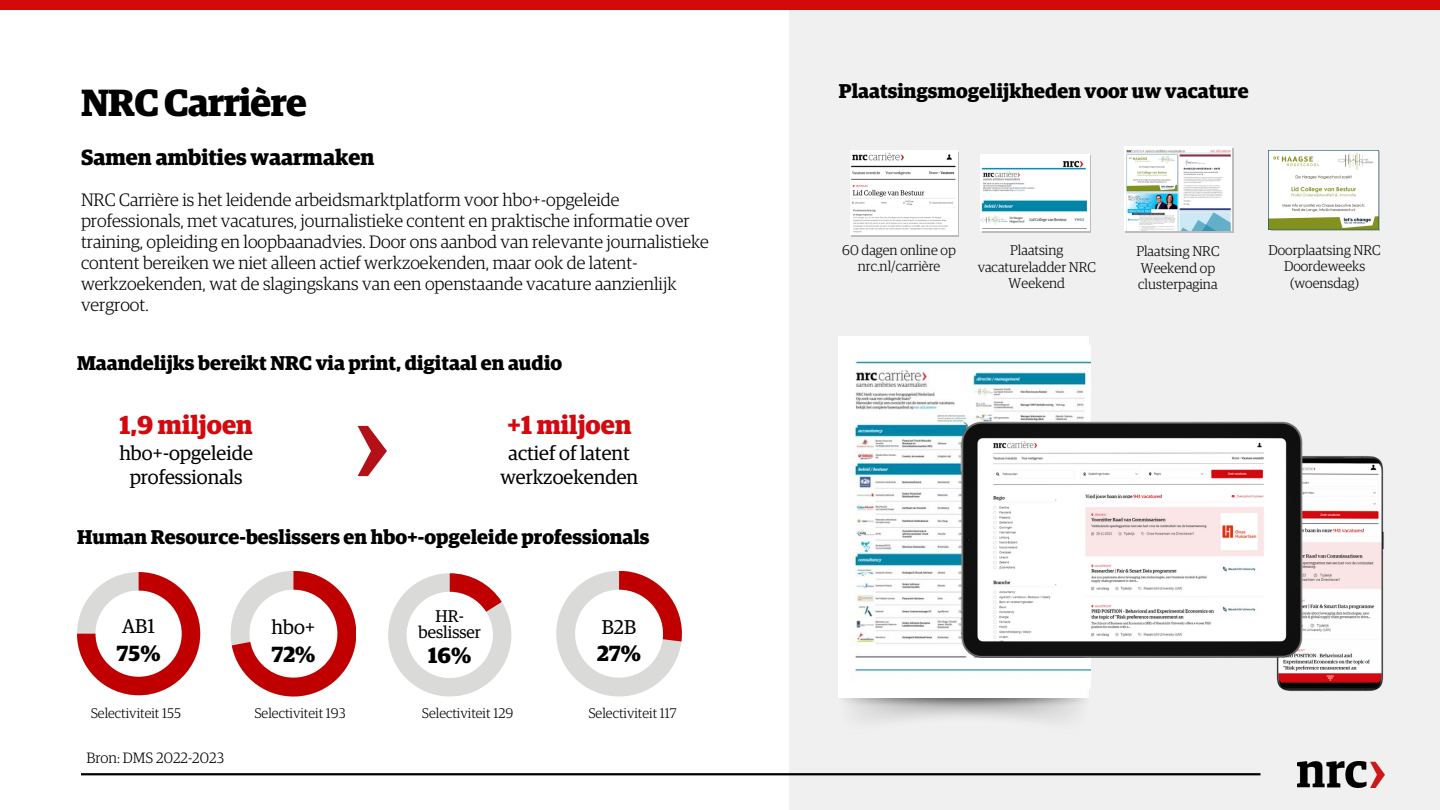
<style>
.page{position:relative;width:1440px;height:810px;background:#fff}
.page>*{position:absolute;margin:0;border:0;box-sizing:border-box;transform-origin:0 0}
.t1{font:700 38px "Guardian Egyp";letter-spacing:-.02em;color:#000}
.t2{font:700 26px "Guardian Egyp";color:#d30910}
.t3{font:700 22px "Guardian Egyp";color:#000}
.t4{font:700 20px "Guardian Egyp";color:#000}
.t5{font:20px/24px "Guardian Egyp";color:#000;text-align:center}
.t6{font:300 18px/21px "Guardian Egyp";color:#000}
.t7{font:17px/15.8px "Guardian Egyp";color:#000;text-align:center}
.t8{font:300 15px "Guardian Egyp";color:#000}
.t9{font:300 14.1px/16.5px "Guardian Egyp";color:#000;text-align:center}
.t10{font:300 14px "Guardian Egyp";color:#000}
</style>
<div class="page">
<div style="left:789px;top:0;width:651px;height:810px;background:#f0f0f0"></div>
<img style="left:838px;top:336px;width:252px;height:362px">
<hr style="left:81px;top:773px;width:1179px;height:2px;background:#000">
<div style="left:0;top:0;width:1440px;height:9px;background:#d3090b"></div>
<svg style="left:358px;top:426px;width:29px;height:50px"></svg>
<svg style="left:556px;top:571px;width:126px;height:126px"></svg>
<svg style="left:388px;top:573px;width:123px;height:124px"></svg>
<svg style="left:231px;top:571px;width:125px;height:126px"></svg>
<svg style="left:77px;top:572px;width:123px;height:123px"></svg>
<img style="left:1275px;top:456px;width:109px;height:235px">
<img style="left:961px;top:422px;width:342px;height:235px">
<div style="left:982px;top:155px;width:109px;height:77px;background:#fff"></div>
<img style="left:981px;top:154px;width:108px;height:77px">
<div style="left:1271px;top:151px;width:109px;height:80px;background:linear-gradient(to right,#517943,#517943)"></div>
<img style="left:1269px;top:151px;width:109px;height:78px">
<svg style="left:1125px;top:148px;width:109px;height:84px"></svg>
<img style="left:1124px;top:146px;width:108px;height:84px">
<div style="left:852px;top:152px;width:107px;height:84px;background:#fff"></div>
<img style="left:851px;top:151px;width:106px;height:84px">
<img style="left:1297px;top:761px;width:88px;height:26px">
<p class="t1" style="left:81px;top:86px;width:227px">NRCCarrière</p>
<p class="t3" style="left:81px;top:148px;width:295px">Samen ambities waarmaken</p>
<p class="t6" style="left:81px;top:191px;width:630px">NRC Carrière is het leidende arbeidsmarktplatform voor hbo+-opgeleide professionals, met vacatures, journalistieke content en praktische informatie over training, opleiding en loopbaanadvies. Door ons aanbod van relevante journalistieke content bereiken we niet alleen actief werkzoekenden, maar ook de latent&shy;werkzoekenden, wat de slagingskans van een openstaande vacature aanzienlijk vergroot.</p>
<p class="t4" style="left:77px;top:354px;width:487px">Maandelijks bereikt NRC via print, digitaal en audio</p>
<p class="t2" style="left:120px;top:413px;width:135px">1,9 miljoen</p>
<p class="t5" style="left:119px;top:442px;width:135px">hbo+-opgeleide professionals</p>
<p class="t2" style="left:507px;top:413px;width:126px">+1 miljoen</p>
<p class="t5" style="left:500px;top:442px;width:139px">actief of latent werkzoekenden</p>
<p class="t4" style="left:77px;top:528px;width:574px">Human Resource-beslissers en hbo+-opgeleide professionals</p>
<p class="t5" style="left:122px;top:615px;width:34px">AB1</p>
<p class="t5" style="left:272px;top:616px;width:45px">hbo+</p>
<p class="t3" style="left:117px;top:643px;width:45px">75%</p>
<p class="t3" style="left:271px;top:644px;width:46px">72%</p>
<p class="t7" style="left:419px;top:609px;width:64px">HR&shy;beslisser</p>
<p class="t5" style="left:602px;top:616px;width:36px">B2B</p>
<p class="t3" style="left:428px;top:646px;width:45px">16%</p>
<p class="t3" style="left:597px;top:644px;width:46px">27%</p>
<p class="t10" style="left:91px;top:707px;width:92px">Selectiviteit 155</p>
<p class="t10" style="left:254px;top:707px;width:93px">Selectiviteit 193</p>
<p class="t10" style="left:422px;top:707px;width:93px">Selectiviteit 129</p>
<p class="t10" style="left:588px;top:707px;width:90px">Selectiviteit 117</p>
<p class="t8" style="left:86px;top:751px;width:139px">Bron: DMS 2022-2023</p>
<p class="t4" style="left:839px;top:82px;width:411px">Plaatsingsmogelijkheden voor uw vacature</p>
<p class="t9" style="left:842px;top:242px;width:115px">60 dagen online op nrc.nl/carrière</p>
<p class="t9" style="left:978px;top:243px;width:120px">Plaatsing vacatureladder NRC<br>Weekend</p>
<p class="t9" style="left:1136px;top:244px;width:85px;text-align:left">Plaatsing NRC<br>Weekend op clusterpagina</p>
<p class="t9" style="left:1268px;top:243px;width:114px">Doorplaatsing NRC<br>Doordeweeks (woensdag)</p>
</div>
